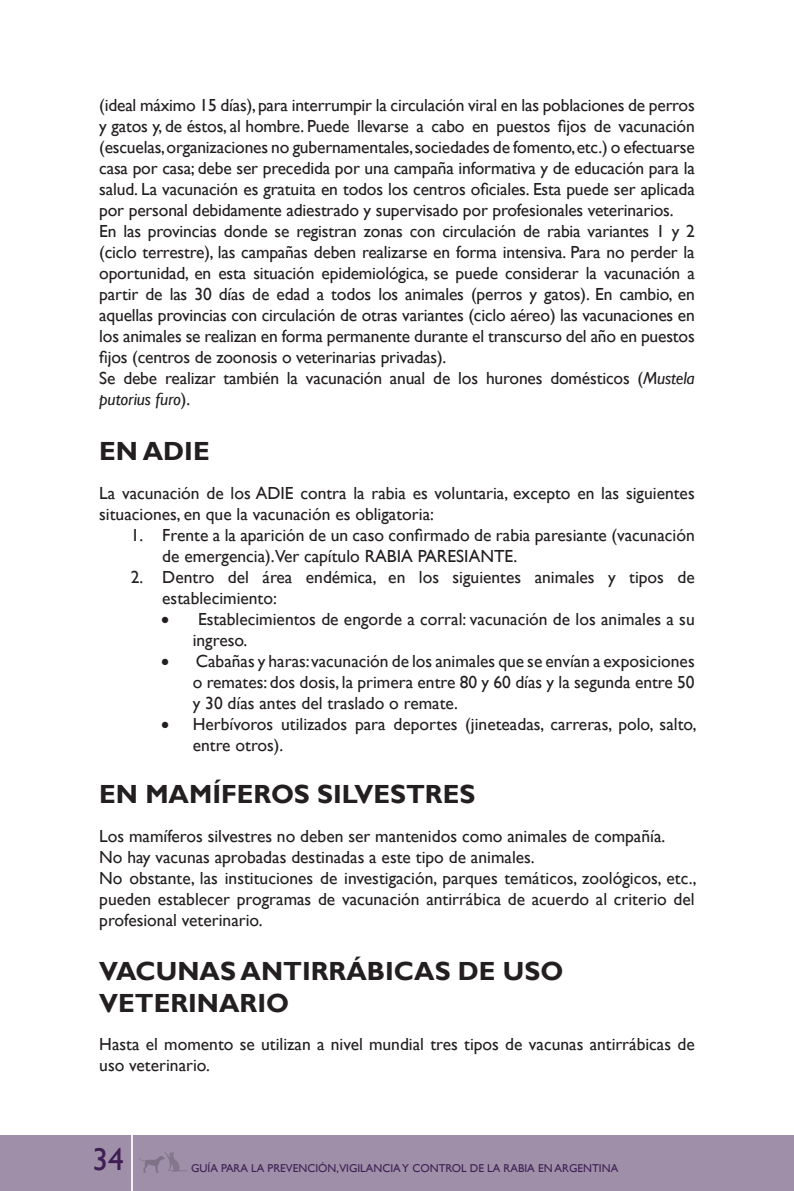
<style>
.page{position:relative;width:794px;height:1191px;background:#fff}
.page>*{position:absolute;margin:0;border:0;box-sizing:border-box;transform-origin:0 0}
.t1{font:31.5px "Gill Sans";color:#3f1e53}
.Encabezado{font:700 26.25px/31.5px "Gill Sans";color:#231f20}
.Encabezado-2{font:17.5px/21px "Gill Sans";color:#231f20}
.Normal__Web{font:17.5px/21px "Gill Sans";color:#231f20}
.t2{font:11.38px "Gill Sans";color:#3f1e53}
.s1{font-style:italic}
</style>
<div class="page">
<div style="left:0;top:1135px;width:794px;height:56px;background:#9f8fa9"></div>
<svg style="left:164px;top:1152px;width:24px;height:19px"></svg>
<img style="left:139px;top:1156px;width:25px;height:16px">
<hr style="left:131px;top:1133px;width:2px;height:58px;background:#fff">
<p class="Encabezado-2" style="left:99px;top:95px;width:597px;text-align:justify">(ideal máximo 15 días), para interrumpir la circulación viral en las poblaciones de perros y gatos y, de éstos, al hombre. Puede llevarse a cabo en puestos fijos de vacunación (escuelas, organizaciones no gubernamentales, sociedades de fomento, etc.) o efectuarse casa por casa; debe ser precedida por una campaña informativa y de educación para la salud. La vacunación es gratuita en todos los centros oficiales. Esta puede ser aplicada por personal debidamente adiestrado y supervisado por profesionales veterinarios.</p>
<p class="Encabezado-2" style="left:99px;top:221px;width:597px;text-align:justify">En las provincias donde se registran zonas con circulación de rabia variantes 1 y 2 (ciclo terrestre), las campañas deben realizarse en forma intensiva. Para no perder la oportunidad, en esta situación epidemiológica, se puede considerar la vacunación a partir de las 30 días de edad a todos los animales (perros y gatos). En cambio, en aquellas provincias con circulación de otras variantes (ciclo aéreo) las vacunaciones en los animales se realizan en forma permanente durante el transcurso del año en puestos fijos (centros de zoonosis o veterinarias privadas).</p>
<p class="Encabezado-2" style="left:99px;top:368px;width:597px">Se debe realizar también la vacunación anual de los hurones domésticos (<span class="s1">Mustela putorius furo</span>).</p>
<p class="Encabezado" style="left:99px;top:436px;width:112px">EN ADIE</p>
<p class="Normal__Web" style="left:99px;top:482px;width:597px">La vacunación de los ADIE contra la rabia es voluntaria, excepto en las siguientes situaciones, en que la vacunación es obligatoria:</p>
<p class="Encabezado-2" style="left:162px;top:524px;width:534px;text-indent:-32px">1. Frente a la aparición de un caso confirmado de rabia paresiante (vacunación de emergencia).Ver capítulo RABIA PARESIANTE.</p>
<p class="Encabezado-2" style="left:162px;top:566px;width:534px;text-indent:-32px">2. Dentro del área endémica, en los siguientes animales y tipos de establecimiento:</p>
<p class="Encabezado-2" style="left:193px;top:608px;width:503px;text-indent:-32px">• Establecimientos de engorde a corral: vacunación de los animales a su ingreso.</p>
<p class="Encabezado-2" style="left:193px;top:650px;width:503px;text-align:justify;text-indent:-32px">• Cabañas y haras: vacunación de los animales que se envían a exposiciones o remates: dos dosis, la primera entre 80 y 60 días y la segunda entre 50 y 30 días antes del traslado o remate.</p>
<p class="Encabezado-2" style="left:193px;top:713px;width:505px;text-indent:-32px">• Herbívoros utilizados para deportes (jineteadas, carreras, polo, salto, entre otros).</p>
<p class="Encabezado" style="left:99px;top:779px;width:377px">EN MAMÍFEROS SILVESTRES</p>
<p class="Encabezado-2" style="left:99px;top:825px;width:567px">Los mamíferos silvestres no deben ser mantenidos como animales de compañía.</p>
<p class="Encabezado-2" style="left:99px;top:846px;width:437px">No hay vacunas aprobadas destinadas a este tipo de animales.</p>
<p class="Encabezado-2" style="left:99px;top:867px;width:599px;text-align:justify">No obstante, las instituciones de investigación, parques temáticos, zoológicos, etc., pueden establecer programas de vacunación antirrábica de acuerdo al criterio del profesional veterinario.</p>
<p class="Encabezado" style="left:99px;top:956px;width:465px">VACUNAS ANTIRRÁBICAS DE USO<br>VETERINARIO</p>
<p class="Encabezado-2" style="left:99px;top:1034px;width:597px">Hasta el momento se utilizan a nivel mundial tres tipos de vacunas antirrábicas de uso veterinario.</p>
<h1 class="t1" style="left:93px;top:1141px;width:33px">34</h1>
<p class="t2" style="left:191px;top:1161px;width:429px">GUÍA PARA LA PREVENCIÓN,VIGILANCIA Y CONTROL DE LA RABIA EN ARGENTINA</p>
</div>
